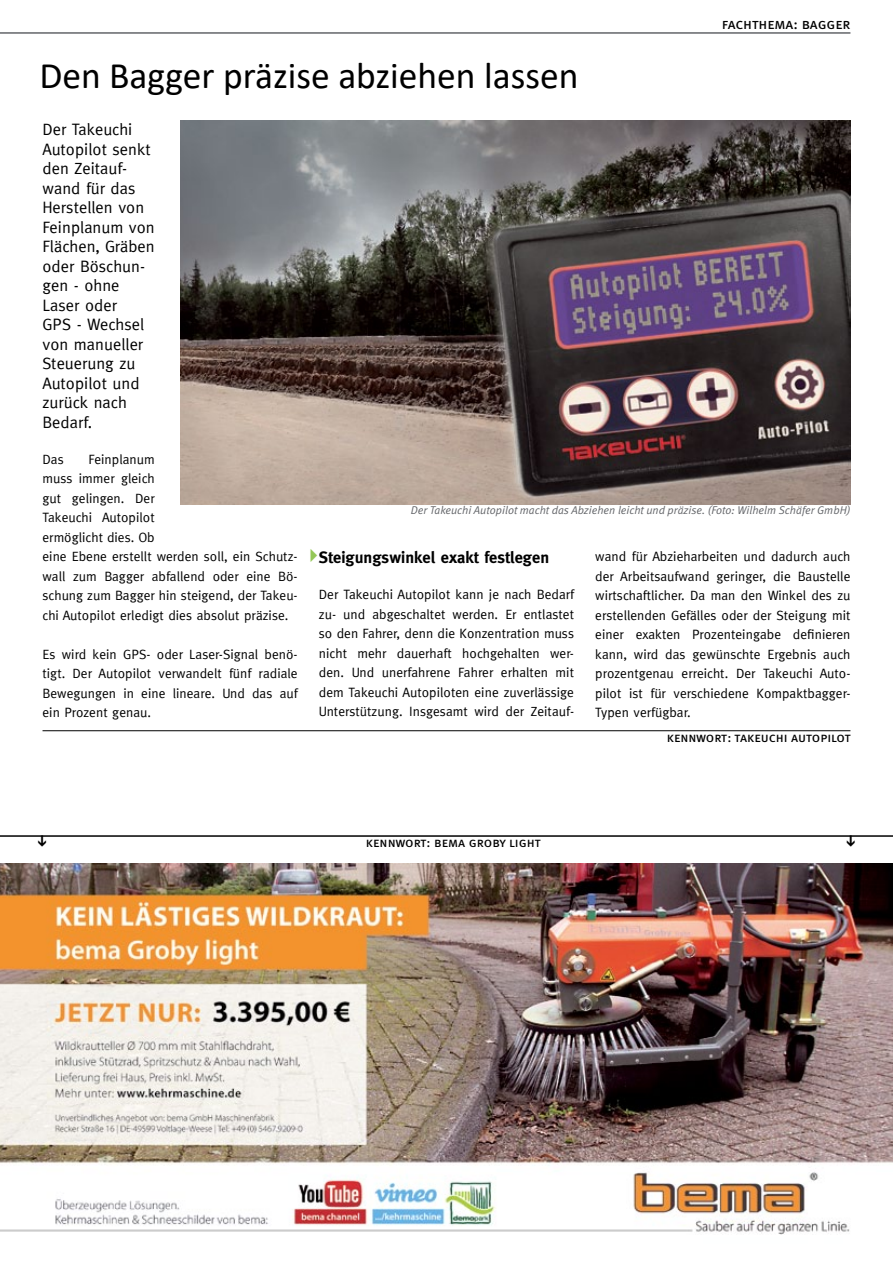
<style>
.page{position:relative;width:893px;height:1263px;background:#fff}
.page>*{position:absolute;margin:0;border:0;box-sizing:border-box;transform-origin:0 0}
.t1{font:37.5px "Calibri";color:#000}
.t2{font:16.5px/19.5px "Meta";letter-spacing:.005em;color:#000}
.t3{font:700 16.5px "Meta";letter-spacing:.005em;color:#000}
.t4{font:15px "Meta Book Caps";letter-spacing:-.01em;color:#000}
.t5{font:13.5px/19.5px "Meta";letter-spacing:.005em;color:#000;text-align:justify}
.t6{font:13.5px "Meta Book Caps";color:#000}
.t7{font:italic 11.25px "Meta Normal";letter-spacing:.005em;color:#636569}
</style>
<div class="page">
<hr style="left:0;top:32px;width:850px;height:2px;background:#636569">
<img style="left:0;top:863px;width:893px;height:372px">
<hr style="left:0;top:835px;width:893px;height:2px;background:#000">
<img style="left:180px;top:121px;width:671px;height:383px">
<hr style="left:43px;top:730px;width:807px;height:1px;background:#000">
<p class="t4" style="left:722px;top:15px;width:130px">fachthema: bagger</p>
<h1 class="t1" style="left:39px;top:50px;width:540px">Den Bagger präzise abziehen lassen</h1>
<p class="t2" style="left:43px;top:120px;width:114px">Der Takeuchi<br>Autopilot senkt den Zeitauf&shy;wand für das<br>Herstellen von<br>Feinplanum von<br>Flächen, Gräben oder Böschun&shy;gen - ohne<br>Laser oder<br>GPS - Wechsel von manueller<br>Steuerung zu<br>Autopilot und zurück nach<br>Bedarf.</p>
<p class="t5" style="left:43px;top:449px;width:23px">Das</p>
<p class="t5" style="left:43px;top:449px;width:257px;text-align:left;text-indent:46px">Feinplanum<br>muss immer gleich<br>gut gelingen. Der<br>Takeuchi Autopilot<br>ermöglicht dies. Ob<br>eine Ebene erstellt werden soll, ein Schutz&shy;wall zum Bagger abfallend oder eine Bö&shy;schung zum Bagger hin steigend, der Takeu&shy;chi Autopilot erledigt dies absolut präzise.</p>
<p class="t5" style="left:43px;top:644px;width:257px">Es wird kein GPS- oder Laser-Signal benö&shy;tigt. Der Autopilot verwandelt fünf radiale Bewegungen in eine lineare. Und das auf ein Prozent genau.</p>
<p class="t7" style="left:411px;top:504px;width:441px">Der Takeuchi Autopilot macht das Abziehen leicht und präzise. (Foto: Wilhelm Schäfer GmbH)</p>
<p class="t5" style="left:595px;top:546px;width:257px">wand für Abzieharbeiten und dadurch auch der Arbeitsaufwand geringer, die Baustelle wirtschaftlicher. Da man den Winkel des zu erstellenden Gefälles oder der Steigung mit einer exakten Prozenteingabe definieren kann, wird das gewünschte Ergebnis auch prozentgenau erreicht. Der Takeuchi Auto&shy;pilot ist für verschiedene Kompaktbagger-Typen verfügbar.</p>
<p class="t6" style="left:667px;top:729px;width:186px">kennwort: takeuchi autopilot</p>
<p class="t3" style="left:319px;top:548px;width:232px">Steigungswinkel exakt festlegen</p>
<p class="t5" style="left:319px;top:585px;width:257px">Der Takeuchi Autopilot kann je nach Bedarf zu- und abgeschaltet werden. Er entlastet so den Fahrer, denn die Konzentration muss nicht mehr dauerhaft hochgehalten wer&shy;den. Und unerfahrene Fahrer erhalten mit dem Takeuchi Autopiloten eine zuverlässige Unterstützung. Insgesamt wird der Zeitauf-</p>
<p class="t6" style="left:366px;top:834px;width:176px">kennwort: bema groby light</p>
</div>
